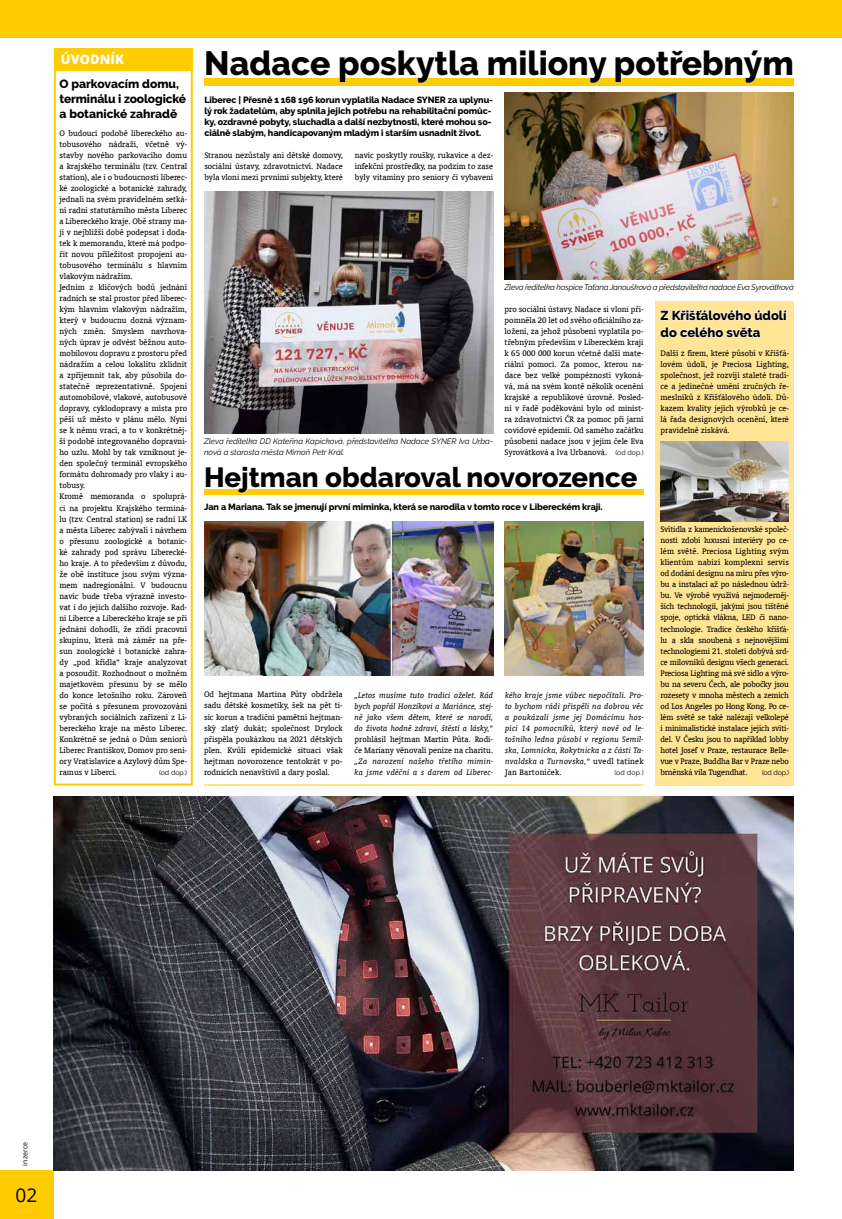
<style>
.page{position:relative;width:842px;height:1219px;background:#fff}
.page>*{position:absolute;margin:0;border:0;box-sizing:border-box;transform-origin:0 0}
.t1{font:800 33.6px "Raleway";color:#000}
.t2{font:800 27.6px "Raleway";color:#000}
.t3{font:19px "Open Sans";color:#000}
.t4{font:800 13px/17px "Raleway";color:#000}
.t5{font:800 13px "Open Sans";color:#fff}
.t6{font:800 12px/15px "Raleway";letter-spacing:-.005em;color:#000}
.t7{font:9px/11px "Oranda AT";color:#000;text-align:justify}
.t8{font:italic 9px/11px "Oranda AT";letter-spacing:.02em;color:#000;text-align:justify}
.t9{font:800 9px/11px "Raleway";letter-spacing:-.01em;color:#000}
.t10{font:italic 8px/11px "Raleway";letter-spacing:-.015em;color:#000}
.t11{font:7px "Raleway";color:#000}
.t12{font:7px "Open Sans";color:#000}
.s1{font-family:"Raleway";font-size:7px}
.s2{font-style:normal}
</style>
<div class="page">
<div style="left:204px;top:79px;width:590px;height:7px;background:#fecc00"></div>
<div style="left:204px;top:490px;width:439px;height:5px;background:#fecc00"></div>
<div style="left:0;top:1171px;width:54px;height:48px;background:#fecc00"></div>
<div style="left:54px;top:48px;width:139px;height:22px;background:#fecc00"></div>
<div style="left:0;top:0;width:842px;height:37px;background:#fecc00"></div>
<div style="left:655px;top:301px;width:139px;height:484px;background:#ffe595"></div>
<div style="left:54px;top:48px;width:139px;height:737px;border:2px solid #fecc00"></div>
<svg style="left:339px;top:78px;width:140px;height:5px"></svg>
<svg style="left:488px;top:78px;width:119px;height:5px"></svg>
<svg style="left:615px;top:78px;width:178px;height:5px"></svg>
<img style="left:54px;top:796px;width:740px;height:375px">
<svg style="left:660px;top:310px;width:127px;height:10px"></svg>
<svg style="left:660px;top:327px;width:100px;height:10px"></svg>
<img style="left:505px;top:521px;width:138px;height:154px">
<img style="left:204px;top:521px;width:289px;height:154px">
<img style="left:204px;top:191px;width:289px;height:242px">
<img style="left:505px;top:92px;width:289px;height:187px">
<img style="left:660px;top:441px;width:128px;height:80px">
<svg style="left:205px;top:489px;width:113px;height:4px"></svg>
<hr style="left:204px;top:784px;width:439px;height:1px;background:#fecc00">
<h3 class="t5" style="left:61px;top:49px;width:65px">ÚVODNÍK</h3>
<h1 class="t1" style="left:204px;top:44px;width:591px">Nadace poskytla miliony potřebným</h1>
<h3 class="t6" style="left:60px;top:91px;width:128px">terminálu i zoologické a botanické zahradě</h3>
<p class="t7" style="left:59px;top:128px;width:129px;text-align:left">O budoucí podobě libereckého au&shy;tobusového nádraží, včetně vý&shy;stavby nového parkovacího domu a krajského terminálu (tzv. Central station), ale i o budoucnosti liberec&shy;ké zoologické a botanické zahrady, jednali na svém pravidelném setká&shy;ní radní statutárního města Liberec a Libereckého kraje. Obě strany ma&shy;jí v nejbližší době podepsat i doda&shy;tek k memorandu, které má podpo&shy;řit novou příležitost propojení au&shy;tobusového terminálu s hlavním vlakovým nádražím.<br>Jedním z klíčových bodů jednání radních se stal prostor před liberec&shy;kým hlavním vlakovým nádražím, který v budoucnu dozná význam&shy;ných změn. Smyslem navrhova&shy;ných úprav je odvést běžnou auto&shy;mobilovou dopravu z prostoru před nádražím a celou lokalitu zklidnit a zpříjemnit tak, aby působila do&shy;statečně reprezentativně. Spojení automobilové, vlakové, autobusové dopravy, cyklodopravy a místa pro pěší už město v plánu mělo. Nyní se k němu vrací, a to v konkrétněj&shy;ší podobě integrovaného dopravní&shy;ho uzlu. Mohl by tak vzniknout je&shy;den společný terminál evropského formátu dohromady pro vlaky i au&shy;tobusy.<br>Kromě memoranda o spoluprá&shy;ci na projektu Krajského terminá&shy;lu (tzv. Central station) se radní LK a města Liberec zabývali i návrhem o přesunu zoologické a botanic&shy;ké zahrady pod správu Liberecké&shy;ho kraje. A to především z důvodu, že obě instituce jsou svým význa&shy;mem nadregionální. V budoucnu navíc bude třeba výrazně investo&shy;vat i do jejich dalšího rozvoje. Rad&shy;ní Liberce a Libereckého kraje se při jednání dohodli, že zřídí pracovní skupinu, která má záměr na pře&shy;sun zoologické i botanické zahra&shy;dy „pod křídla“ kraje analyzovat a posoudit. Rozhodnout o možném majetkovém přesunu by se mělo do konce letošního roku. Zároveň se počítá s přesunem provozování vybraných sociálních zařízení z Li&shy;bereckého kraje na město Liberec.<br>Konkrétně se jedná o Dům seniorů<br>Liberec Františkov, Domov pro seni&shy;ory Vratislavice a Azylový dům Spe&shy;ramus v Liberci.</p>
<h3 class="t6" style="left:60px;top:76px;width:121px">O parkovacím domu,</h3>
<p class="t9" style="left:204px;top:95px;width:290px">Liberec | Přesně 1 168 196 korun vyplatila Nadace SYNER za uplynu&shy;lý rok žadatelům, aby splnila jejich potřebu na rehabilitační pomůc&shy;ky, ozdravné pobyty, sluchadla a další nezbytnosti, které mohou so&shy;ciálně slabým, handicapovaným mladým i starším usnadnit život.</p>
<p class="t7" style="left:204px;top:150px;width:140px">Stranou nezůstaly ani dětské domovy, sociální ústavy, zdravotnictví. Nadace byla vloni mezi prvními subjekty, které</p>
<p class="t7" style="left:355px;top:150px;width:140px">navíc poskytly roušky, rukavice a dez&shy;infekční prostředky, na podzim to zase byly vitamíny pro seniory či vybavení</p>
<p class="t10" style="left:505px;top:282px;width:291px">Zleva ředitelka hospice Taťana Janoušková a představitelka nadace Eva Syrovátková</p>
<p class="t7" style="left:505px;top:304px;width:140px">pro sociální ústavy. Nadace si vloni při&shy;pomněla 20 let od svého oficiálního za&shy;ložení, za jehož působení vyplatila po&shy;třebným především v Libereckém kraji k 65 000 000 korun včetně další mate&shy;riální pomoci. Za pomoc, kterou na&shy;dace bez velké pompéznosti vykoná&shy;vá, má na svém kontě několik ocenění krajské a republikové úrovně. Posled&shy;ní v řadě poděkování bylo od minist&shy;ra zdravotnictví ČR za pomoc při jarní covidové epidemii. Od samého začátku působení nadace jsou v jejím čele Eva Syrovátková a Iva Urbanová. <span class="s1">(od dop.)</span></p>
<h2 class="t2" style="left:204px;top:461px;width:435px">Hejtman obdaroval novorozence</h2>
<p class="t9" style="left:204px;top:502px;width:400px">Jan a Mariana. Tak se jmenují první miminka, která se narodila v tomto roce v Libereckém kraji.</p>
<h3 class="t4" style="left:660px;top:307px;width:128px">Z Křišťálového údolí do celého světa</h3>
<p class="t7" style="left:660px;top:348px;width:130px">Další z firem, které působí v Křišťá&shy;lovém údolí, je Preciosa Lighting, společnost, jež rozvíjí staleté tradi&shy;ce a jedinečné umění zručných ře&shy;meslníků z Křišťálového údolí. Dů&shy;kazem kvality jejích výrobků je ce&shy;lá řada designových ocenění, které pravidelně získává.</p>
<p class="t10" style="left:204px;top:436px;width:291px">Zleva ředitelka DD Kateřina Kapicková, představitelka Nadace SYNER Iva Urba&shy;nová a starosta města Mimoň Petr Král.</p>
<p class="t7" style="left:660px;top:524px;width:130px">Svítidla z kamenickošenovské společ&shy;nosti zdobí luxusní interiéry po ce&shy;lém světě. Preciosa Lighting svým klientům nabízí komplexní servis od dodání designu na míru přes výro&shy;bu a instalaci až po následnou údrž&shy;bu. Ve výrobě využívá nejmoderněj&shy;ších technologií, jakými jsou tištěné spoje, optická vlákna, LED či nano&shy;technologie. Tradice českého křišťá&shy;lu a skla snoubená s nejnovějšími technologiemi 21. století dobývá srd&shy;ce milovníků designu všech generací.<br>Preciosa Lighting má své sídlo a výro&shy;bu na severu Čech, ale pobočky jsou rozesety v mnoha městech a zemích od Los Angeles po Hong Kong. Po ce&shy;lém světě se také nalézají velkolepé i minimalistické instalace jejích svíti&shy;del. V Česku jsou to například lobby hotel Josef v Praze, restaurace Belle&shy;vue v Praze, Buddha Bar v Praze nebo brněnská vila Tugendhat.</p>
<p class="t7" style="left:204px;top:689px;width:140px">Od hejtmana Martina Půty obdržela sadu dětské kosmetiky, šek na pět ti&shy;síc korun a tradiční pamětní hejtman&shy;ský zlatý dukát; společnost Drylock přispěla poukázkou na 2021 dětských plen. Kvůli epidemické situaci však hejtman novorozence tentokrát v po&shy;rodnicích nenavštívil a dary poslal.</p>
<p class="t8" style="left:355px;top:689px;width:140px">„Letos musíme tuto tradici oželet. Rád bych popřál Honzíkovi a Mariánce, stej&shy;ně jako všem dětem, které se narodí, do života hodně zdraví, štěstí a lásky,“</p>
<p class="t8" style="left:505px;top:689px;width:140px">kého kraje jsme vůbec nepočítali. Pro&shy;to bychom rádi přispěli na dobrou věc a poukázali jsme jej Domácímu hos&shy;pici 14 pomocníků, který nově od le&shy;tošního ledna působí v regionu Semil&shy;ska, Lomnicka, Rokytnicka a z části Ta&shy;nvaldska a Turnovska,“ <span class="s2">uvedl tatínek Jan Bartoníček.</span></p>
<p class="t7" style="left:355px;top:733px;width:140px">prohlásil hejtman Martin Půta. Rodi&shy;če Mariany věnovali peníze na charitu.</p>
<p class="t8" style="left:355px;top:755px;width:140px">„Za narození našeho třetího mimin&shy;ka jsme vděční a s darem od Liberec-</p>
<p class="t11" style="left:762px;top:768px;width:28px">(od dop.)</p>
<p class="t11" style="left:614px;top:768px;width:31px">(od dop.)</p>
<p class="t11" style="left:159px;top:768px;width:30px">(od dop.)</p>
<p class="t12" style="left:20px;top:1165px;width:25px;rotate:-90deg">inzerce</p>
<h3 class="t3" style="left:16px;top:1182px;width:23px">02</h3>
</div>
